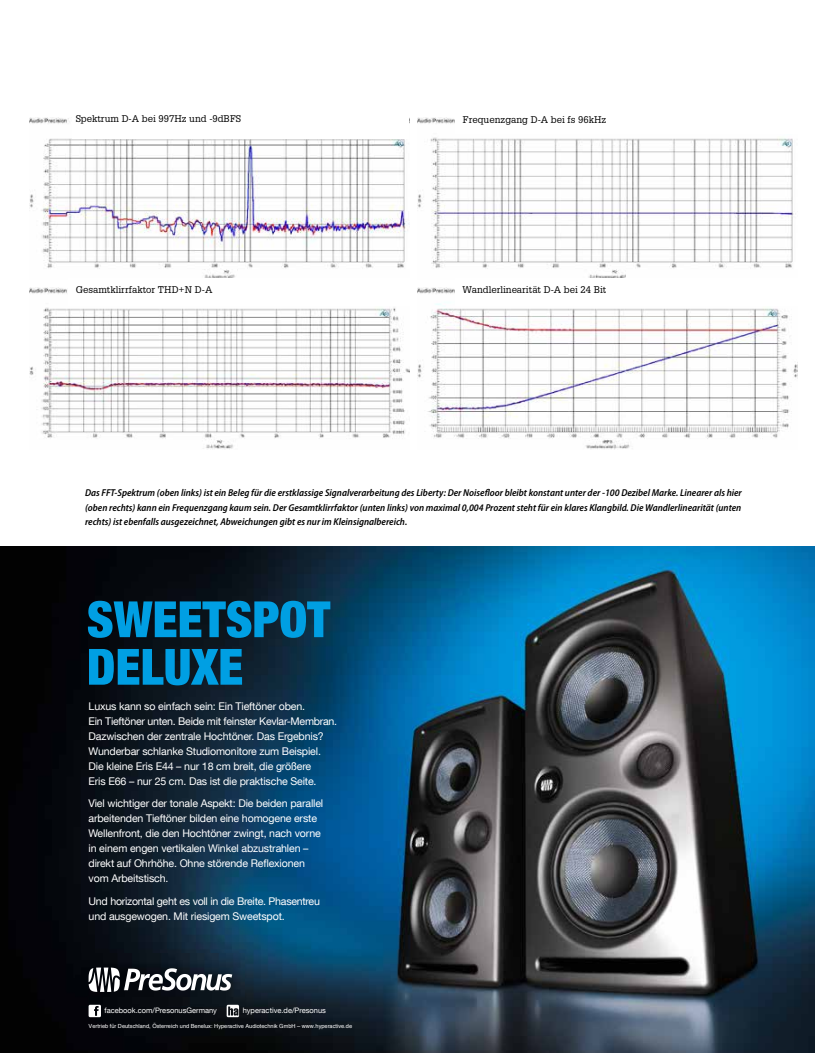
<style>
.page{position:relative;width:815px;height:1053px;background:#fff}
.page>*{position:absolute;margin:0;border:0;box-sizing:border-box;transform-origin:0 0}
.t1{font:900 condensed 50px/47.5px "Helvetica Neue LT";color:#009fe3}
.t2{font:10.62px/15px "Helvetica Neue LT Com";letter-spacing:-.015em;color:#fff}
.t3{font:italic 600 semi-condensed 10px/14.1px "Myriad Pro";color:#000;text-align:justify}
.t4{font:9.5px "Glypha LT Std";color:#000}
.t5{font:7.5px "Helvetica Neue LT Com";color:#fff}
.t6{font:5.62px "Helvetica";color:#fff}
</style>
<div class="page">
<img style="left:29px;top:118px;width:380px;height:160px">
<img style="left:29px;top:288px;width:380px;height:161px">
<img style="left:417px;top:118px;width:377px;height:160px">
<img style="left:417px;top:288px;width:380px;height:161px">
<div style="left:73px;top:112px;width:336px;height:27px;background:#fff"></div>
<div style="left:455px;top:107px;width:343px;height:27px;background:#fff"></div>
<div style="left:68px;top:278px;width:347px;height:27px;background:#fff"></div>
<div style="left:455px;top:278px;width:342px;height:27px;background:#fff"></div>
<img style="left:0;top:546px;width:815px;height:506px">
<img style="left:75px;top:953px;width:170px;height:52px">
<svg style="left:89px;top:967px;width:143px;height:24px"></svg>
<svg style="left:89px;top:1004px;width:12px;height:13px"></svg>
<svg style="left:227px;top:1004px;width:12px;height:13px"></svg>
<p class="t4" style="left:76px;top:113px;width:167px">Spektrum D-A bei 997Hz und -9dBFS</p>
<p class="t4" style="left:463px;top:114px;width:145px">Frequenzgang D-A bei fs 96kHz</p>
<p class="t4" style="left:76px;top:284px;width:138px">Gesamtklirrfaktor THD+N D-A</p>
<p class="t4" style="left:463px;top:284px;width:145px">Wandlerlinearität D-A bei 24 Bit</p>
<p class="t3" style="left:85px;top:486px;width:658px">Das FFT-Spektrum (oben links) ist ein Beleg für die erstklassige Signalverarbeitung des Liberty: Der Noisefloor bleibt konstant unter der -100 Dezibel Marke. Linearer als hier (oben rechts) kann ein Frequenzgang kaum sein. Der Gesamtklirrfaktor (unten links) von maximal 0,004 Prozent steht für ein klares Klangbild. Die Wandlerlinearität (unten rechts) ist ebenfalls ausgezeichnet, Abweichungen gibt es nur im Kleinsignalbereich.</p>
<h1 class="t1" style="left:87px;top:594px;width:245px">SWEETSPOT<br>DELUXE</h1>
<p class="t2" style="left:89px;top:698px;width:250px">Luxus kann so einfach sein: Ein Tieftöner oben.<br>Ein Tieftöner unten. Beide mit feinster Kevlar-Membran.<br>Dazwischen der zentrale Hochtöner. Das Ergebnis?<br>Wunderbar schlanke Studiomonitore zum Beispiel.<br>Die kleine Eris E44 – nur 18 cm breit, die größere<br>Eris E66 – nur 25 cm. Das ist die praktische Seite.</p>
<p class="t2" style="left:89px;top:795px;width:236px">Viel wichtiger der tonale Aspekt: Die beiden parallel arbeitenden Tieftöner bilden eine homogene erste Wellenfront, die den Hochtöner zwingt, nach vorne in einem engen vertikalen Winkel abzustrahlen – direkt auf Ohrhöhe. Ohne störende Reflexionen vom Arbeitstisch.</p>
<p class="t2" style="left:89px;top:893px;width:233px">Und horizontal geht es voll in die Breite. Phasentreu und ausgewogen. Mit riesigem Sweetspot.</p>
<p class="t5" style="left:105px;top:1005px;width:114px">facebook.com/PresonusGermany</p>
<p class="t5" style="left:243px;top:1005px;width:85px">hyperactive.de/Presonus</p>
<p class="t6" style="left:89px;top:1022px;width:265px">Vertrieb für Deutschland, Österreich und Benelux: Hyperactive Audiotechnik GmbH – www.hyperactive.de</p>
</div>
